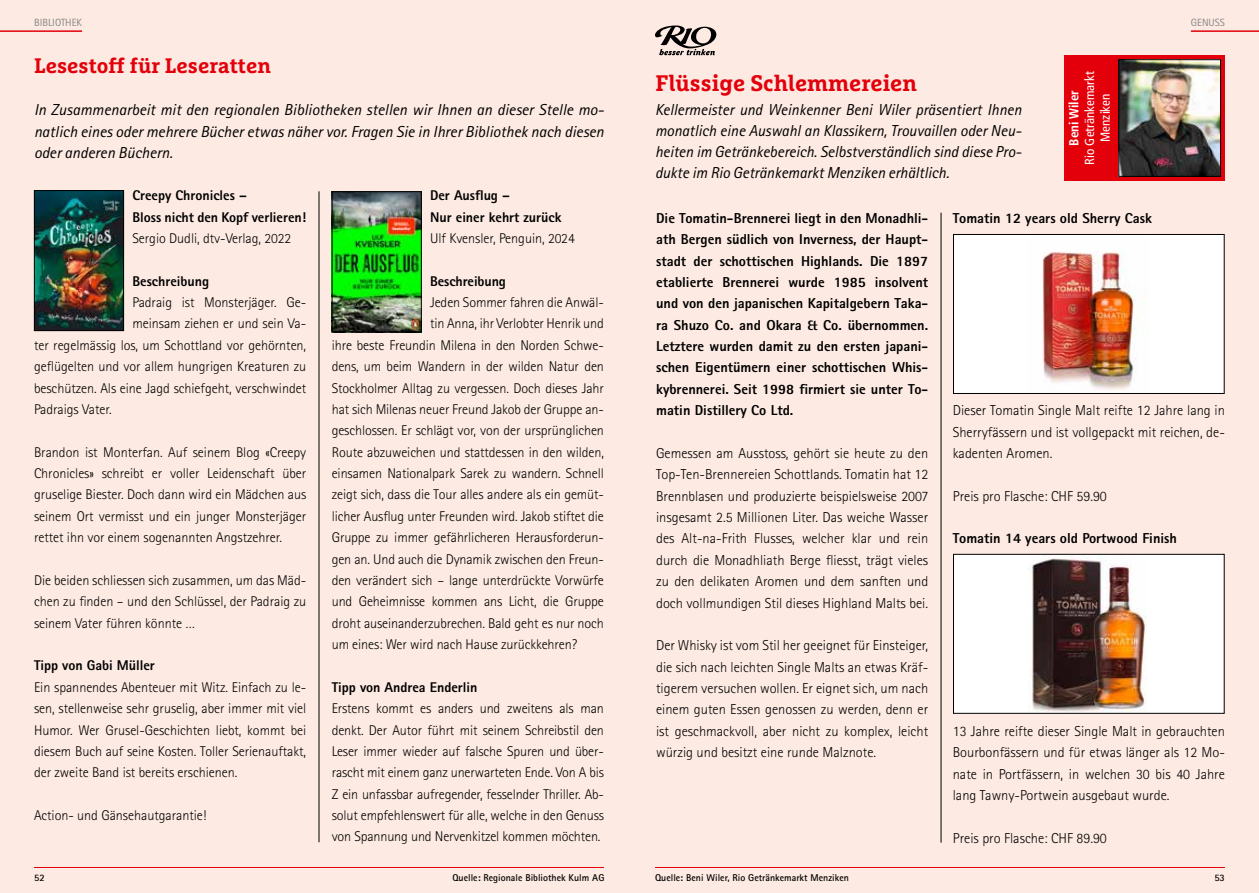
<style>
.page{position:relative;width:1259px;height:893px;background:#fff}
.page>*{position:absolute;margin:0;border:0;box-sizing:border-box;transform-origin:0 0}
.t1{font:700 22.5px "Marselis Slab Pro";color:#e3000b}
.t2{font:700 21px "Marselis Slab Pro";color:#e3000b}
.t3{font:italic 15.9px/21px "Rotis Sans Serif Std";color:#000;text-align:justify}
.t4{font:300 14.4px/21.3px "Rotis Sans Serif Std";color:#000;text-align:justify}
.t5{font:800 14.4px/21.3px "Rotis Sans Serif Std";color:#000;text-align:justify}
.t6{font:300 14.1px/21.3px "Rotis Sans Serif Std";letter-spacing:-.01em;color:#000;text-align:justify}
.t7{font:800 14.1px/21.5px "Rotis Sans Serif Std";letter-spacing:-.005em;color:#000}
.t8{font:condensed 13.05px/15.8px "Frutiger LT Std";color:#fff;text-align:center}
.t9{font:700 condensed 13.05px "Frutiger LT Std";color:#fff}
.t10{font:10.5px "Rotis Sans Serif Std";color:#868786}
.t11{font:700 9.9px "Rotis Sans Serif Std";color:#000}
</style>
<div class="page">
<div style="left:0;top:0;width:629px;height:893px;background:#fdeae2"></div>
<div style="left:629px;top:0;width:630px;height:893px;background:#fdeae2"></div>
<hr style="left:34px;top:867px;width:570px;height:1px;background:#e3000b">
<hr style="left:319px;top:191px;width:1px;height:651px;background:#000">
<img style="left:36px;top:192px;width:86px;height:137px">
<div style="left:34px;top:190px;width:90px;height:141px;border:1px solid #000"></div>
<hr style="left:0;top:30px;width:82px;height:2px;background:#e3000b">
<img style="left:334px;top:193px;width:86px;height:137px">
<div style="left:332px;top:191px;width:90px;height:141px;border:1px solid #000"></div>
<svg style="left:655px;top:26px;width:62px;height:29px"></svg>
<hr style="left:940px;top:213px;width:1px;height:630px;background:#000">
<div style="left:1064px;top:55px;width:161px;height:126px;background:#e3000b"></div>
<img style="left:1120px;top:62px;width:98px;height:113px">
<div style="left:1118px;top:60px;width:102px;height:117px;border:1px solid #000"></div>
<hr style="left:1191px;top:30px;width:68px;height:2px;background:#e3000b">
<hr style="left:655px;top:867px;width:570px;height:1px;background:#e3000b">
<div style="left:953px;top:234px;width:271px;height:159px;background:#fff"></div>
<img style="left:1043px;top:252px;width:99px;height:139px">
<div style="left:953px;top:234px;width:271px;height:160px;border:1px solid #000"></div>
<div style="left:953px;top:554px;width:271px;height:159px;background:#fff"></div>
<img style="left:1028px;top:556px;width:118px;height:155px">
<div style="left:953px;top:554px;width:271px;height:159px;border:1px solid #000"></div>
<p class="t10" style="left:34px;top:16px;width:50px">BIBLIOTHEK</p>
<h2 class="t2" style="left:34px;top:53px;width:238px">Lesestoff für Leseratten</h2>
<p class="t3" style="left:34px;top:99px;width:571px">In Zusammenarbeit mit den regionalen Bibliotheken stellen wir Ihnen an dieser Stelle mo&shy;natlich eines oder mehrere Bücher etwas näher vor. Fragen Sie in Ihrer Bibliothek nach diesen oder anderen Büchern.</p>
<p class="t7" style="left:132px;top:184px;width:175px">Creepy Chronicles –<br>Bloss nicht den Kopf verlieren!</p>
<p class="t6" style="left:132px;top:228px;width:160px">Sergio Dudli, dtv-Verlag, 2022</p>
<p class="t7" style="left:132px;top:270px;width:78px">Beschreibung</p>
<p class="t6" style="left:132px;top:292px;width:175px">Padraig ist Monsterjäger. Ge-</p>
<p class="t6" style="left:132px;top:313px;width:175px">meinsam ziehen er und sein Va-</p>
<p class="t6" style="left:34px;top:335px;width:274px">ter regelmässig los, um Schottland vor gehörnten,</p>
<p class="t6" style="left:34px;top:356px;width:274px">geflügelten und vor allem hungrigen Kreaturen zu</p>
<p class="t6" style="left:34px;top:377px;width:274px">beschützen. Als eine Jagd schiefgeht, verschwindet</p>
<p class="t6" style="left:34px;top:399px;width:79px">Padraigs Vater.</p>
<p class="t6" style="left:34px;top:441px;width:274px">Brandon ist Monterfan. Auf seinem Blog «Creepy Chronicles» schreibt er voller Leidenschaft über gruselige Biester. Doch dann wird ein Mädchen aus seinem Ort vermisst und ein junger Monsterjäger rettet ihn vor einem sogenannten Angstzehrer.</p>
<p class="t6" style="left:34px;top:570px;width:274px">Die beiden schliessen sich zusammen, um das Mäd&shy;chen zu finden – und den Schlüssel, der Padraig zu seinem Vater führen könnte …</p>
<p class="t7" style="left:34px;top:655px;width:122px">Tipp von Gabi Müller</p>
<p class="t6" style="left:34px;top:677px;width:274px">Ein spannendes Abenteuer mit Witz. Einfach zu le&shy;sen, stellenweise sehr gruselig, aber immer mit viel Humor. Wer Grusel-Geschichten liebt, kommt bei diesem Buch auf seine Kosten. Toller Serienauftakt, der zweite Band ist bereits erschienen.</p>
<p class="t6" style="left:34px;top:805px;width:174px">Action- und Gänsehautgarantie!</p>
<p class="t11" style="left:34px;top:871px;width:12px">52</p>
<p class="t7" style="left:430px;top:184px;width:133px">Der Ausflug –<br>Nur einer kehrt zurück</p>
<p class="t6" style="left:430px;top:228px;width:146px">Ulf Kvensler, Penguin, 2024</p>
<p class="t7" style="left:430px;top:270px;width:77px">Beschreibung</p>
<p class="t6" style="left:430px;top:292px;width:175px">Jeden Sommer fahren die Anwäl-</p>
<p class="t6" style="left:430px;top:313px;width:175px">tin Anna, ihr Verlobter Henrik und</p>
<p class="t6" style="left:332px;top:335px;width:274px">ihre beste Freundin Milena in den Norden Schwe-</p>
<p class="t6" style="left:332px;top:356px;width:274px">dens, um beim Wandern in der wilden Natur den</p>
<p class="t6" style="left:332px;top:377px;width:274px">Stockholmer Alltag zu vergessen. Doch dieses Jahr</p>
<p class="t6" style="left:332px;top:399px;width:274px">hat sich Milenas neuer Freund Jakob der Gruppe an-</p>
<p class="t6" style="left:332px;top:420px;width:274px">geschlossen. Er schlägt vor, von der ursprünglichen</p>
<p class="t6" style="left:332px;top:441px;width:274px">Route abzuweichen und stattdessen in den wilden,</p>
<p class="t6" style="left:332px;top:463px;width:274px">einsamen Nationalpark Sarek zu wandern. Schnell</p>
<p class="t6" style="left:332px;top:484px;width:274px">zeigt sich, dass die Tour alles andere als ein gemüt-</p>
<p class="t6" style="left:332px;top:506px;width:274px">licher Ausflug unter Freunden wird. Jakob stiftet die</p>
<p class="t6" style="left:332px;top:527px;width:274px">Gruppe zu immer gefährlicheren Herausforderun-</p>
<p class="t6" style="left:332px;top:548px;width:274px">gen an. Und auch die Dynamik zwischen den Freun-</p>
<p class="t6" style="left:332px;top:570px;width:274px">den verändert sich – lange unterdrückte Vorwürfe</p>
<p class="t6" style="left:332px;top:591px;width:274px">und Geheimnisse kommen ans Licht, die Gruppe</p>
<p class="t6" style="left:332px;top:612px;width:274px">droht auseinanderzubrechen. Bald geht es nur noch</p>
<p class="t6" style="left:332px;top:634px;width:247px">um eines: Wer wird nach Hause zurückkehren?</p>
<p class="t7" style="left:332px;top:676px;width:147px">Tipp von Andrea Enderlin</p>
<p class="t6" style="left:332px;top:698px;width:274px">Erstens kommt es anders und zweitens als man denkt. Der Autor führt mit seinem Schreibstil den Leser immer wieder auf falsche Spuren und über&shy;rascht mit einem ganz unerwarteten Ende. Von A bis Z ein unfassbar aufregender, fesselnder Thriller. Ab&shy;solut empfehlenswert für alle, welche in den Genuss von Spannung und Nervenkitzel kommen möchten.</p>
<p class="t11" style="left:452px;top:871px;width:153px">Quelle: Regionale Bibliothek Kulm AG</p>
<h1 class="t1" style="left:655px;top:69px;width:263px">Flüssige Schlemmereien</h1>
<p class="t3" style="left:655px;top:100px;width:368px">Kellermeister und Weinkenner Beni Wiler präsentiert Ihnen monatlich eine Auswahl an Klassikern, Trouvaillen oder Neu&shy;heiten im Getränkebereich. Selbstverständlich sind diese Pro&shy;dukte im Rio Getränkemarkt Menziken erhältlich.</p>
<p class="t8" style="left:1082px;top:165px;width:95px;rotate:-90deg">Rio Getränkemarkt<br>Menziken</p>
<p class="t9" style="left:1066px;top:146px;width:57px;rotate:-90deg">Beni Wiler</p>
<p class="t10" style="left:1191px;top:16px;width:36px">GENUSS</p>
<p class="t5" style="left:656px;top:207px;width:274px">Die Tomatin-Brennerei liegt in den Monadhli&shy;ath Bergen südlich von Inverness, der Haupt&shy;stadt der schottischen Highlands. Die 1897 etablierte Brennerei wurde 1985 insolvent und von den japanischen Kapitalgebern Taka&shy;ra Shuzo Co. and Okara &amp; Co. übernommen.<br>Letztere wurden damit zu den ersten japani&shy;schen Eigentümern einer schottischen Whis&shy;kybrennerei. Seit 1998 firmiert sie unter To&shy;matin Distillery Co Ltd.</p>
<p class="t4" style="left:656px;top:443px;width:274px">Gemessen am Ausstoss, gehört sie heute zu den Top-Ten-Brennereien Schottlands. Tomatin hat 12<br>Brennblasen und produzierte beispielsweise 2007 insgesamt 2.5 Millionen Liter. Das weiche Wasser des Alt-na-Frith Flusses, welcher klar und rein durch die Monadhliath Berge fliesst, trägt vieles zu den delikaten Aromen und dem sanften und doch vollmundigen Stil dieses Highland Malts bei.</p>
<p class="t4" style="left:656px;top:635px;width:274px">Der Whisky ist vom Stil her geeignet für Einsteiger, die sich nach leichten Single Malts an etwas Kräf&shy;tigerem versuchen wollen. Er eignet sich, um nach einem guten Essen genossen zu werden, denn er ist geschmackvoll, aber nicht zu komplex, leicht würzig und besitzt eine runde Malznote.</p>
<p class="t11" style="left:655px;top:871px;width:195px">Quelle: Beni Wiler, Rio Getränkemarkt Menziken</p>
<p class="t5" style="left:952px;top:207px;width:201px">Tomatin 12 years old Sherry Cask</p>
<p class="t4" style="left:952px;top:400px;width:274px">Dieser Tomatin Single Malt reifte 12 Jahre lang in Sherryfässern und ist vollgepackt mit reichen, de&shy;kadenten Aromen.</p>
<p class="t4" style="left:952px;top:485px;width:156px">Preis pro Flasche: CHF 59.90</p>
<p class="t5" style="left:952px;top:528px;width:226px">Tomatin 14 years old Portwood Finish</p>
<p class="t4" style="left:952px;top:720px;width:274px">13 Jahre reifte dieser Single Malt in gebrauchten Bourbonfässern und für etwas länger als 12 Mo&shy;nate in Portfässern, in welchen 30 bis 40 Jahre lang Tawny-Portwein ausgebaut wurde.</p>
<p class="t4" style="left:952px;top:827px;width:156px">Preis pro Flasche: CHF 89.90</p>
<p class="t11" style="left:1214px;top:871px;width:12px">53</p>
</div>
